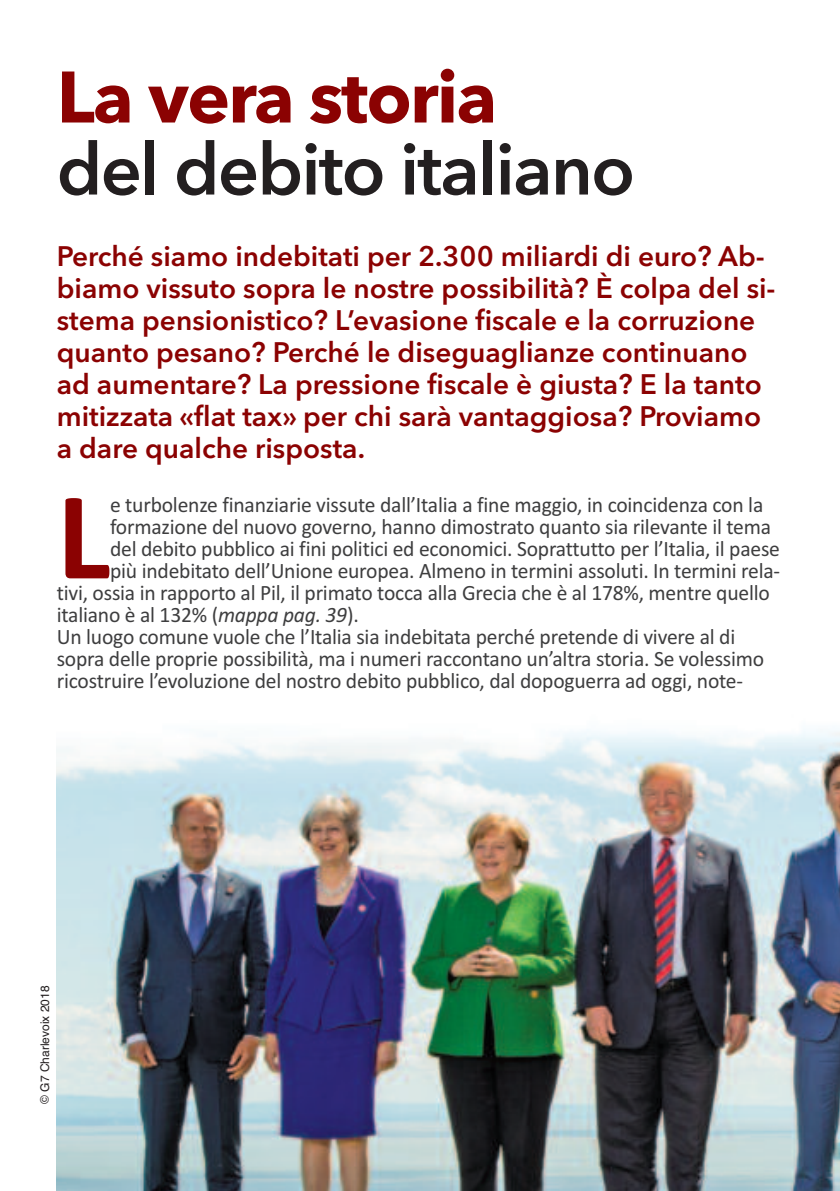
<style>
.page{position:relative;width:840px;height:1191px;background:#fff}
.page>*{position:absolute;margin:0;border:0;box-sizing:border-box;transform-origin:0 0}
.t1{font:700 126.4px "Calibri";color:#8b0202}
.t2{font:600 72px "Avenir Next LT Pro";letter-spacing:-.025em;color:#231f20}
.t3{font:700 72px "Avenir Next LT Pro";letter-spacing:-.025em;color:#8b0202}
.t4{font:600 28px/32px "Avenir Next LT Pro";color:#8b0202}
.t5{font:22px "Calibri";letter-spacing:-.01em;color:#3e3e3f}
.t6{font:12px "Helvetica";letter-spacing:-.005em;color:#231f20}
.s1{font-style:italic}
</style>
<div class="page">
<img style="left:57px;top:729px;width:782px;height:462px">
<h2 class="t3" style="left:57px;top:71px;width:441px">La vera storia</h2>
<h2 class="t2" style="left:57px;top:143px;width:579px">del debito italiano</h2>
<p class="t4" style="left:57px;top:244px;width:720px">Perché siamo indebitati per 2.300 miliardi di euro? Ab&shy;biamo vissuto sopra le nostre possibilità? È colpa del si&shy;stema pensionistico? L’evasione fiscale e la corruzione quanto pesano? Perché le diseguaglianze continuano ad aumentare? La pressione fiscale è giusta? E la tanto mitizzata «flat tax» per chi sarà vantaggiosa? Proviamo a dare qualche risposta.</p>
<h1 class="t1" style="left:57px;top:461px;width:55px">L</h1>
<p class="t5" style="left:110px;top:492px;width:654px">e turbolenze finanziarie vissute dall’italia a fine maggio, in coincidenza con la</p>
<p class="t5" style="left:110px;top:514px;width:662px">formazione del nuovo governo, hanno dimostrato quanto sia rilevante il tema</p>
<p class="t5" style="left:110px;top:536px;width:671px">del debito pubblico ai fini politici ed economici. soprattutto per l’italia, il paese</p>
<p class="t5" style="left:110px;top:558px;width:671px">più indebitato dell’unione europea. Almeno in termini assoluti. in termini rela-</p>
<p class="t5" style="left:57px;top:580px;width:714px">tivi, ossia in rapporto al Pil, il primato tocca alla Grecia che è al 178%, mentre quello</p>
<p class="t5" style="left:57px;top:602px;width:303px">italiano è al 132% (<span class="s1">mappa pag. 39</span>).</p>
<p class="t5" style="left:57px;top:624px;width:679px">un luogo comune vuole che l’italia sia indebitata perché pretende di vivere al di</p>
<p class="t5" style="left:57px;top:646px;width:708px">sopra delle proprie possibilità, ma i numeri raccontano un’altra storia. se volessimo</p>
<p class="t5" style="left:57px;top:668px;width:687px">ricostruire l’evoluzione del nostro debito pubblico, dal dopoguerra ad oggi, note-</p>
<p class="t6" style="left:38px;top:1103px;width:120px;rotate:-90deg">© G7 Charlevoix 2018</p>
</div>
